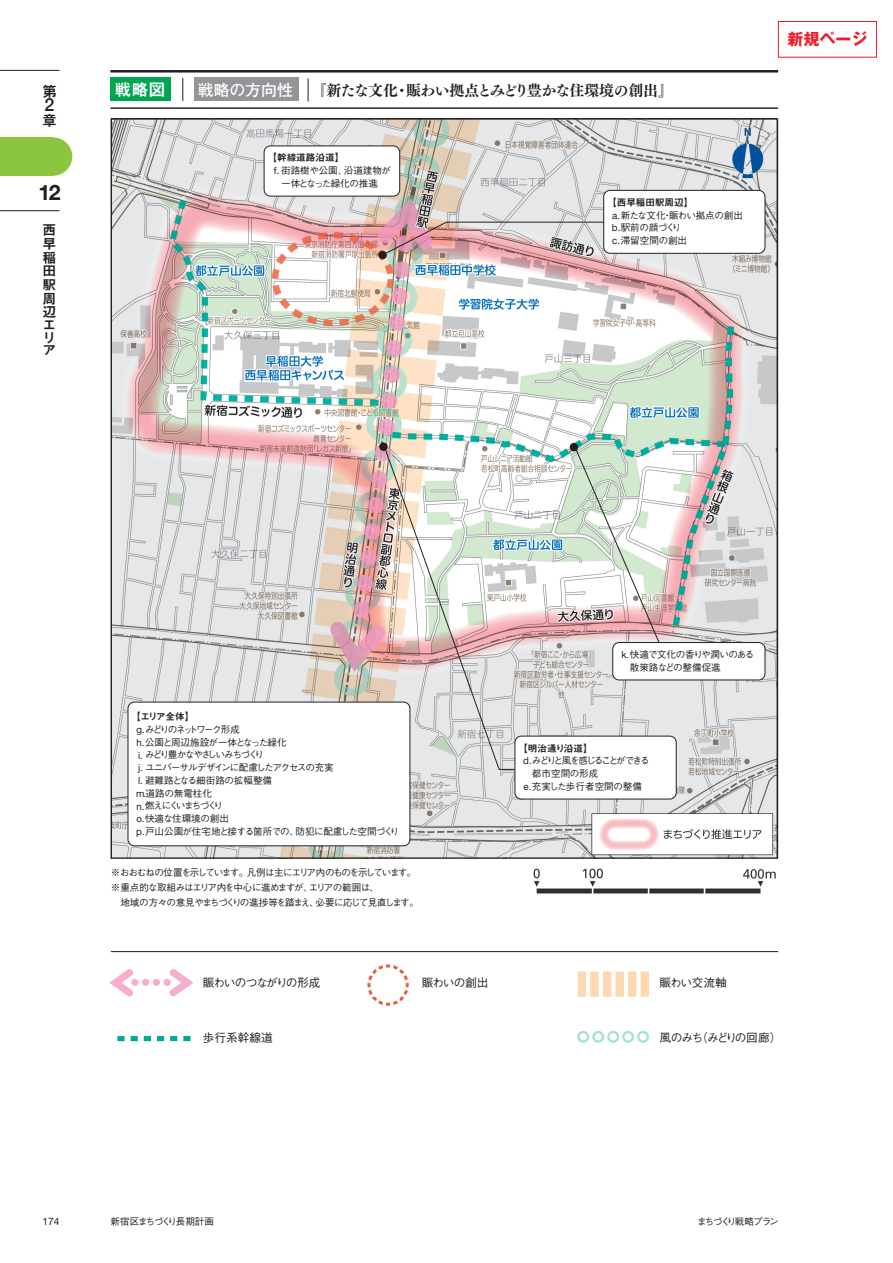
<style>
.page{position:relative;width:893px;height:1263px;background:#fff}
.page>*{position:absolute;margin:0;border:0;box-sizing:border-box;transform-origin:0 0}
.t1{font:700 21.3px "Helvetica Neue";color:#231f20}
.t2{font:500 17.85px "Helvetica Neue";color:#231f20}
.t3{font:16.95px "Midashi Go Pro MB31";color:#fff}
.t4{font:700 15.9px "Futo Go B101 Pro";color:#fff}
.t5{font:700 15.9px "Gothic MB101 Pro";color:#ee1c28}
.t6{font:14.85px "Tsuku Min Pro E";letter-spacing:-.03em;color:#231f20}
.t7{font:14.85px "Midashi Go Pro MB31";color:#231f20}
.t8{font:13.8px/13.4px "Midashi Go Pro MB31";color:#231f20}
.t9{font:500 11.7px "Gothic BBB Pro";letter-spacing:-.06em;color:#231f20}
.t10{font:500 11.7px "Gothic BBB Pro";letter-spacing:-.115em;color:#231f20}
.t11{font:500 11.7px "Gothic BBB Pro";letter-spacing:-.095em;color:#231f20}
.t12{font:10.2px "Helvetica Neue";color:#231f20}
.t13{font:500 9.6px/12.8px "Gothic BBB Pro";letter-spacing:-.08em;color:#231f20}
.t14{font:500 9.6px/14.9px "Gothic BBB Pro";letter-spacing:-.115em;color:#231f20}
.t15{font:500 9.6px/12.8px "Gothic BBB Pro";letter-spacing:-.03em;color:#231f20}
.t16{font:9.6px "Midashi Go Pro MB31";color:#231f20}
.t17{font:500 9.6px/12.8px "Gothic BBB Pro";letter-spacing:-.045em;color:#231f20}
.t18{font:500 9.6px "Gothic BBB Pro";color:#231f20}
.t19{font:500 9.6px "Gothic BBB Pro";letter-spacing:-.205em;color:#231f20}
.t20{font:500 9.6px "Gothic BBB Pro";letter-spacing:-.105em;color:#231f20}
.t21{font:500 9.6px "Gothic BBB Pro";letter-spacing:-.15em;color:#231f20}
.s1{font-family:"Helvetica Neue";font-weight:400;font-size:9.75px}
</style>
<div class="page">
<hr style="left:0;top:210px;width:60px;height:1px;background:#231f20">
<hr style="left:0;top:70px;width:60px;height:1px;background:#231f20">
<div style="left:0;top:137px;width:53px;height:39px;background:#8bc63e"></div>
<div style="left:34px;top:137px;width:38px;height:39px;background:#8bc63e;border-radius:50%"></div>
<img style="left:113px;top:120px;width:663px;height:737px">
<hr style="left:111px;top:951px;width:667px;height:1px;background:#231f20">
<div style="left:111px;top:78px;width:60px;height:23px;background:#00a54f"></div>
<hr style="left:111px;top:108px;width:667px;height:1px;background:#231f20">
<hr style="left:111px;top:70px;width:667px;height:2px;background:#231f20">
<svg style="left:183px;top:78px;width:1px;height:23px"></svg>
<div style="left:194px;top:78px;width:104px;height:23px;background:#939598"></div>
<svg style="left:578px;top:971px;width:71px;height:26px"></svg>
<svg style="left:577px;top:1031px;width:72px;height:12px"></svg>
<svg style="left:308px;top:78px;width:1px;height:24px"></svg>
<svg style="left:109px;top:969px;width:84px;height:27px"></svg>
<svg style="left:367px;top:964px;width:42px;height:42px"></svg>
<img style="left:533px;top:868px;width:243px;height:26px">
<svg style="left:117px;top:1036px;width:74px;height:5px"></svg>
<div style="left:778px;top:21px;width:99px;height:36px;border:1px solid #ee1c28"></div>
<div style="left:128px;top:702px;width:282px;height:144px;background:#fff;border-radius:6px"></div>
<div style="left:128px;top:702px;width:282px;height:144px;border:1px solid #231f20;border-radius:6px"></div>
<img style="left:382px;top:221px;width:223px;height:35px">
<svg style="left:383px;top:444px;width:132px;height:326px"></svg>
<svg style="left:574px;top:445px;width:88px;height:205px"></svg>
<div style="left:604px;top:190px;width:161px;height:63px;background:#fff;border-radius:6px"></div>
<div style="left:603px;top:190px;width:162px;height:64px;border:1px solid #231f20;border-radius:6px"></div>
<div style="left:613px;top:642px;width:152px;height:38px;background:#fff;border-radius:6px"></div>
<div style="left:612px;top:642px;width:153px;height:38px;border:1px solid #231f20;border-radius:6px"></div>
<div style="left:515px;top:736px;width:161px;height:63px;background:#fff;border-radius:6px"></div>
<div style="left:514px;top:736px;width:163px;height:63px;border:1px solid #231f20;border-radius:6px"></div>
<div style="left:264px;top:146px;width:136px;height:50px;background:#fff;border-radius:6px"></div>
<div style="left:264px;top:145px;width:136px;height:52px;border:1px solid #231f20;border-radius:6px"></div>
<div style="left:378px;top:251px;width:9px;height:8px;background:#231f20;border-radius:50%"></div>
<div style="left:379px;top:442px;width:9px;height:9px;background:#231f20;border-radius:50%"></div>
<div style="left:570px;top:443px;width:8px;height:8px;background:#231f20;border-radius:50%"></div>
<h3 class="t7" style="left:42px;top:79px;width:15px">第</h3>
<h2 class="t2" style="left:45px;top:91px;width:11px">2</h2>
<h3 class="t7" style="left:42px;top:108px;width:15px">章</h3>
<h1 class="t1" style="left:38px;top:176px;width:24px">12</h1>
<h3 class="t8" style="left:43px;top:222px;width:15px">西早稲田駅周辺エリア</h3>
<h3 class="t3" style="left:115px;top:76px;width:53px">戦略図</h3>
<h3 class="t4" style="left:198px;top:77px;width:97px">戦略の方向性</h3>
<h3 class="t6" style="left:312px;top:78px;width:363px">『新たな文化・賑わい拠点とみどり豊かな住環境の創出』</h3>
<p class="t16" style="left:267px;top:150px;width:78px">【幹線道路沿道】</p>
<p class="t15" style="left:274px;top:163px;width:119px;text-align:center"><span class="s1">f.</span> 街路樹や公園、沿道建物が一体となった緑化の推進</p>
<p class="t16" style="left:607px;top:194px;width:88px">【西早稲田駅周辺】</p>
<p class="t15" style="left:612px;top:207px;width:132px"><span class="s1">a.</span> 新たな文化・賑わい拠点の創出<span class="s1">b.</span> 駅前の顔づくり<br><span class="s1">c.</span> 滞留空間の創出</p>
<h3 class="t5" style="left:788px;top:26px;width:81px">新規ページ</h3>
<p class="t16" style="left:131px;top:709px;width:65px">【エリア全体】</p>
<p class="t13" style="left:136px;top:722px;width:265px"><span class="s1">g.</span> みどりのネットワーク形成<br><span class="s1">h.</span> 公園と周辺施設が一体となった緑化<br><span class="s1">i.</span> みどり豊かなやさしいみちづくり<br><span class="s1">j.</span> ユニバーサルデザインに配慮したアクセスの充実<br><span class="s1">l.</span> 避難路となる細街路の拡幅整備<br><span class="s1">m.</span>道路の無電柱化<br><span class="s1">n.</span> 燃えにくいまちづくり<br><span class="s1">o.</span> 快適な住環境の創出<br><span class="s1">p.</span> 戸山公園が住宅地と接する箇所での、防犯に配慮した空間づくり</p>
<p class="t14" style="left:111px;top:864px;width:310px">※おおむねの位置を示しています。凡例は主にエリア内のものを示しています。※重点的な取組みはエリア内を中心に進めますが、エリアの範囲は、<br>　地域の方々の意見やまちづくりの進捗等を踏まえ、必要に応じて見直します。</p>
<p class="t11" style="left:203px;top:973px;width:119px">賑わいのつながりの形成</p>
<p class="t9" style="left:203px;top:1028px;width:72px">歩行系幹線道</p>
<p class="t9" style="left:422px;top:973px;width:68px">賑わいの創出</p>
<p class="t17" style="left:630px;top:647px;width:126px;text-indent:-8px"><span class="s1">k.</span> 快適で文化の香りや潤いのある散策路などの整備促進</p>
<p class="t16" style="left:518px;top:740px;width:76px">【明治通り沿道】</p>
<p class="t19" style="left:523px;top:753px;width:128px"><span class="s1">d .</span> みどりと風を感じることができる</p>
<p class="t18" style="left:532px;top:766px;width:68px">都市空間の形成</p>
<p class="t18" style="left:523px;top:778px;width:120px"><span class="s1">e.</span> 充実した歩行者空間の整備</p>
<p class="t9" style="left:659px;top:973px;width:69px">賑わい交流軸</p>
<p class="t10" style="left:659px;top:1028px;width:124px">風のみち（みどりの回廊）</p>
<p class="t12" style="left:43px;top:1213px;width:19px">174</p>
<p class="t20" style="left:111px;top:1213px;width:105px">新宿区まちづくり長期計画</p>
<p class="t21" style="left:697px;top:1213px;width:83px">まちづくり戦略プラン</p>
</div>
